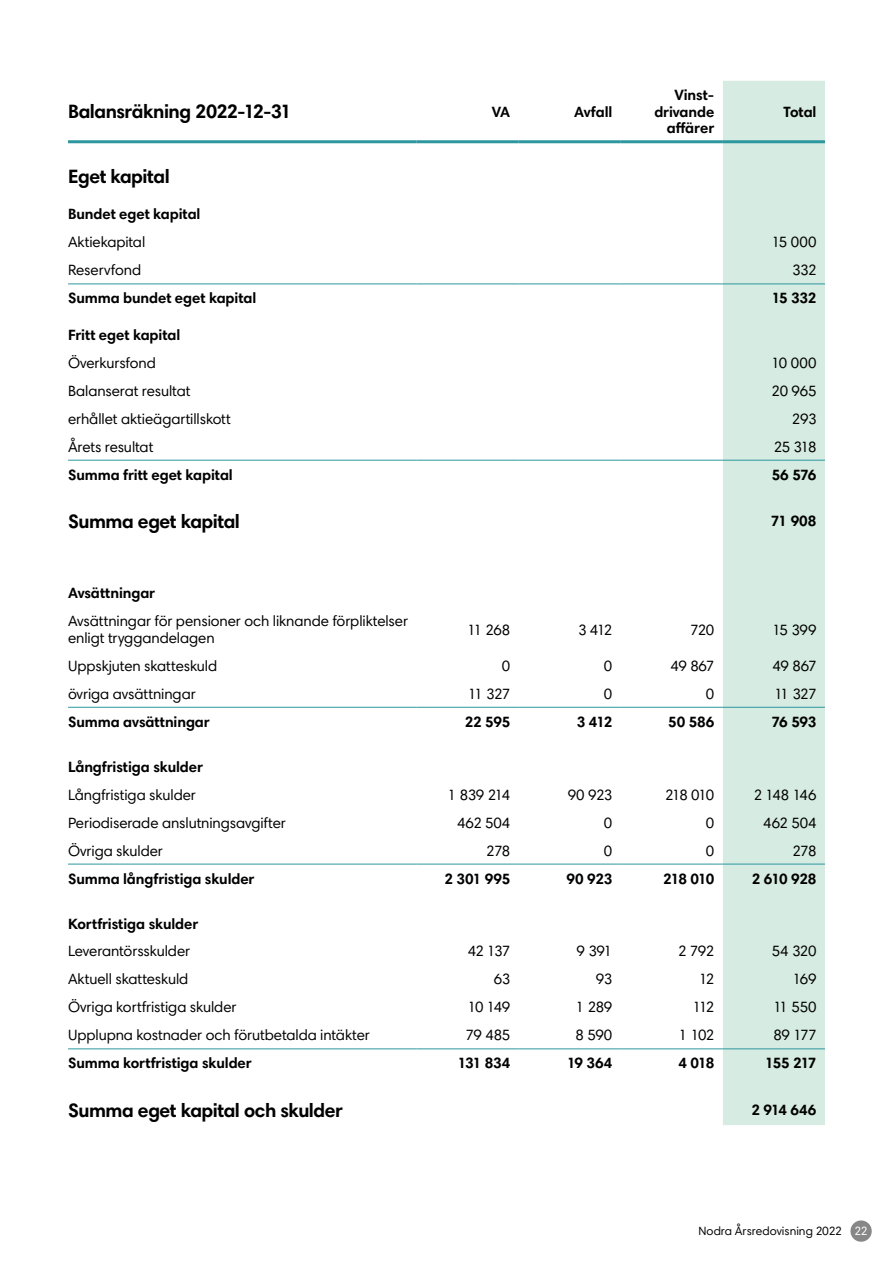
<style>
.page{position:relative;width:893px;height:1263px;background:#fff}
.page>*{position:absolute;margin:0;border:0;box-sizing:border-box;transform-origin:0 0}
.Tabell_mellanrubrik{font:700 19.5px "Harmonia Sans Std";letter-spacing:-.025em;color:#000}
.Tabell_vänster{font:15px/16.5px "Harmonia Sans Std";letter-spacing:-.005em;color:#000}
.Tabellhuvud_vänster{font:700 15px "Harmonia Sans Std";letter-spacing:-.005em;color:#000}
.Tabell_höger{font:15px "Harmonia Sans Std";letter-spacing:-.03em;color:#000}
.Tabellhuvud_höger{font:700 15px/16.5px "Harmonia Sans Std";letter-spacing:-.015em;color:#000;text-align:right}
.t1{font:12px "Harmonia Sans Std";color:#000}
.s1{color:#fff}
</style>
<div class="page">
<div style="left:850px;top:1220px;width:22px;height:22px;background:#878787;border-radius:50%"></div>
<div style="left:723px;top:81px;width:102px;height:1044px;background:#d6ebe2"></div>
<hr style="left:68px;top:283px;width:349px;height:1px;background:#2d979f">
<hr style="left:417px;top:283px;width:102px;height:1px;background:#2d979f">
<hr style="left:519px;top:283px;width:102px;height:1px;background:#2d979f">
<hr style="left:621px;top:283px;width:102px;height:1px;background:#2d979f">
<hr style="left:723px;top:283px;width:102px;height:1px;background:#2d979f">
<hr style="left:68px;top:460px;width:349px;height:1px;background:#2d979f">
<hr style="left:417px;top:460px;width:102px;height:1px;background:#2d979f">
<hr style="left:519px;top:460px;width:102px;height:1px;background:#2d979f">
<hr style="left:621px;top:460px;width:102px;height:1px;background:#2d979f">
<hr style="left:723px;top:460px;width:102px;height:1px;background:#2d979f">
<hr style="left:68px;top:707px;width:349px;height:1px;background:#2d979f">
<hr style="left:417px;top:707px;width:102px;height:1px;background:#2d979f">
<hr style="left:519px;top:707px;width:102px;height:1px;background:#2d979f">
<hr style="left:621px;top:707px;width:102px;height:1px;background:#2d979f">
<hr style="left:723px;top:707px;width:102px;height:1px;background:#2d979f">
<hr style="left:68px;top:864px;width:349px;height:1px;background:#2d979f">
<hr style="left:417px;top:864px;width:102px;height:1px;background:#2d979f">
<hr style="left:519px;top:864px;width:102px;height:1px;background:#2d979f">
<hr style="left:621px;top:864px;width:102px;height:1px;background:#2d979f">
<hr style="left:723px;top:864px;width:102px;height:1px;background:#2d979f">
<hr style="left:68px;top:1048px;width:349px;height:1px;background:#2d979f">
<hr style="left:417px;top:1048px;width:102px;height:1px;background:#2d979f">
<hr style="left:519px;top:1048px;width:102px;height:1px;background:#2d979f">
<hr style="left:621px;top:1048px;width:102px;height:1px;background:#2d979f">
<hr style="left:723px;top:1048px;width:102px;height:1px;background:#2d979f">
<hr style="left:68px;top:140px;width:349px;height:3px;background:#2d979f">
<hr style="left:417px;top:140px;width:102px;height:3px;background:#2d979f">
<hr style="left:519px;top:140px;width:102px;height:3px;background:#2d979f">
<hr style="left:621px;top:140px;width:102px;height:3px;background:#2d979f">
<hr style="left:723px;top:140px;width:102px;height:3px;background:#2d979f">
<p class="Tabell_mellanrubrik" style="left:68px;top:99px;width:225px">Balansräkning 2022-12-31</p>
<p class="Tabellhuvud_höger" style="left:492px;top:103px;width:20px">VA</p>
<p class="Tabellhuvud_höger" style="left:574px;top:103px;width:40px">Avfall</p>
<p class="Tabellhuvud_höger" style="left:654px;top:87px;width:62px">Vinst&shy;drivande affärer</p>
<p class="Tabellhuvud_höger" style="left:784px;top:103px;width:34px">Total</p>
<p class="Tabell_mellanrubrik" style="left:68px;top:164px;width:103px">Eget kapital</p>
<p class="Tabellhuvud_vänster" style="left:68px;top:205px;width:134px">Bundet eget kapital</p>
<p class="Tabell_vänster" style="left:68px;top:234px;width:79px">Aktiekapital</p>
<p class="Tabell_höger" style="left:772px;top:233px;width:46px">15 000</p>
<p class="Tabell_vänster" style="left:68px;top:262px;width:75px">Reservfond</p>
<p class="Tabell_höger" style="left:792px;top:261px;width:26px">332</p>
<p class="Tabellhuvud_vänster" style="left:68px;top:289px;width:190px">Summa bundet eget kapital</p>
<p class="Tabellhuvud_höger" style="left:772px;top:290px;width:46px">15 332</p>
<p class="Tabellhuvud_vänster" style="left:68px;top:325px;width:114px">Fritt eget kapital</p>
<p class="Tabell_vänster" style="left:68px;top:354px;width:89px">Överkursfond</p>
<p class="Tabell_höger" style="left:771px;top:353px;width:46px">10 000</p>
<p class="Tabell_vänster" style="left:68px;top:382px;width:124px">Balanserat resultat</p>
<p class="Tabell_höger" style="left:772px;top:381px;width:46px">20 965</p>
<p class="Tabell_vänster" style="left:68px;top:410px;width:164px">erhållet aktieägartillskott</p>
<p class="Tabell_höger" style="left:792px;top:409px;width:26px">293</p>
<p class="Tabell_vänster" style="left:68px;top:438px;width:87px">Årets resultat</p>
<p class="Tabell_höger" style="left:774px;top:437px;width:44px">25 318</p>
<p class="Tabellhuvud_vänster" style="left:68px;top:465px;width:166px">Summa fritt eget kapital</p>
<p class="Tabellhuvud_höger" style="left:772px;top:466px;width:46px">56 576</p>
<p class="Tabell_mellanrubrik" style="left:68px;top:509px;width:173px">Summa eget kapital</p>
<p class="Tabellhuvud_höger" style="left:771px;top:513px;width:47px">71 908</p>
<p class="Tabellhuvud_vänster" style="left:68px;top:584px;width:89px">Avsättningar</p>
<p class="Tabell_vänster" style="left:68px;top:613px;width:342px">Avsättningar för pensioner och liknande förpliktelser enligt tryggandelagen</p>
<p class="Tabell_höger" style="left:467px;top:620px;width:44px">11 268</p>
<p class="Tabell_höger" style="left:578px;top:620px;width:36px">3 412</p>
<p class="Tabell_höger" style="left:690px;top:620px;width:26px">720</p>
<p class="Tabell_höger" style="left:772px;top:620px;width:46px">15 399</p>
<p class="Tabell_vänster" style="left:68px;top:657px;width:151px">Uppskjuten skatteskuld</p>
<p class="Tabell_höger" style="left:502px;top:656px;width:10px">0</p>
<p class="Tabell_höger" style="left:604px;top:656px;width:10px">0</p>
<p class="Tabell_höger" style="left:670px;top:656px;width:45px">49 867</p>
<p class="Tabell_höger" style="left:772px;top:656px;width:45px">49 867</p>
<p class="Tabell_vänster" style="left:68px;top:685px;width:129px">övriga avsättningar</p>
<p class="Tabell_höger" style="left:468px;top:684px;width:44px">11 327</p>
<p class="Tabell_höger" style="left:604px;top:684px;width:10px">0</p>
<p class="Tabell_höger" style="left:706px;top:684px;width:10px">0</p>
<p class="Tabell_höger" style="left:774px;top:684px;width:44px">11 327</p>
<p class="Tabellhuvud_vänster" style="left:68px;top:712px;width:143px">Summa avsättningar</p>
<p class="Tabellhuvud_höger" style="left:465px;top:713px;width:47px">22 595</p>
<p class="Tabellhuvud_höger" style="left:577px;top:713px;width:37px">3 412</p>
<p class="Tabellhuvud_höger" style="left:668px;top:713px;width:48px">50 586</p>
<p class="Tabellhuvud_höger" style="left:772px;top:713px;width:46px">76 593</p>
<p class="Tabellhuvud_vänster" style="left:68px;top:757px;width:137px">Långfristiga skulder</p>
<p class="Tabell_vänster" style="left:68px;top:786px;width:129px">Långfristiga skulder</p>
<p class="Tabell_höger" style="left:448px;top:785px;width:64px">1 839 214</p>
<p class="Tabell_höger" style="left:568px;top:785px;width:46px">90 923</p>
<p class="Tabell_höger" style="left:665px;top:785px;width:51px">218 010</p>
<p class="Tabell_höger" style="left:754px;top:785px;width:64px">2 148 146</p>
<p class="Tabell_vänster" style="left:68px;top:814px;width:220px">Periodiserade anslutningsavgifter</p>
<p class="Tabell_höger" style="left:457px;top:813px;width:55px">462 504</p>
<p class="Tabell_höger" style="left:604px;top:813px;width:10px">0</p>
<p class="Tabell_höger" style="left:706px;top:813px;width:10px">0</p>
<p class="Tabell_höger" style="left:763px;top:813px;width:55px">462 504</p>
<p class="Tabell_vänster" style="left:68px;top:842px;width:97px">Övriga skulder</p>
<p class="Tabell_höger" style="left:486px;top:841px;width:25px">278</p>
<p class="Tabell_höger" style="left:604px;top:841px;width:10px">0</p>
<p class="Tabell_höger" style="left:706px;top:841px;width:10px">0</p>
<p class="Tabell_höger" style="left:792px;top:841px;width:25px">278</p>
<p class="Tabellhuvud_vänster" style="left:68px;top:869px;width:188px">Summa långfristiga skulder</p>
<p class="Tabellhuvud_höger" style="left:444px;top:870px;width:67px">2 301 995</p>
<p class="Tabellhuvud_höger" style="left:566px;top:870px;width:47px">90 923</p>
<p class="Tabellhuvud_höger" style="left:663px;top:870px;width:53px">218 010</p>
<p class="Tabellhuvud_höger" style="left:752px;top:870px;width:66px">2 610 928</p>
<p class="Tabellhuvud_vänster" style="left:68px;top:914px;width:132px">Kortfristiga skulder</p>
<p class="Tabell_vänster" style="left:68px;top:943px;width:124px">Leverantörsskulder</p>
<p class="Tabell_höger" style="left:468px;top:942px;width:44px">42 137</p>
<p class="Tabell_höger" style="left:576px;top:942px;width:37px">9 391</p>
<p class="Tabell_höger" style="left:678px;top:942px;width:38px">2 792</p>
<p class="Tabell_höger" style="left:772px;top:942px;width:46px">54 320</p>
<p class="Tabell_vänster" style="left:68px;top:971px;width:122px">Aktuell skatteskuld</p>
<p class="Tabell_höger" style="left:494px;top:970px;width:18px">63</p>
<p class="Tabell_höger" style="left:596px;top:970px;width:18px">93</p>
<p class="Tabell_höger" style="left:699px;top:970px;width:17px">12</p>
<p class="Tabell_höger" style="left:793px;top:970px;width:25px">169</p>
<p class="Tabell_vänster" style="left:68px;top:999px;width:170px">Övriga kortfristiga skulder</p>
<p class="Tabell_höger" style="left:468px;top:998px;width:44px">10 149</p>
<p class="Tabell_höger" style="left:576px;top:998px;width:38px">1 289</p>
<p class="Tabell_höger" style="left:693px;top:998px;width:23px">112</p>
<p class="Tabell_höger" style="left:773px;top:998px;width:44px">11 550</p>
<p class="Tabell_vänster" style="left:68px;top:1027px;width:303px">Upplupna kostnader och förutbetalda intäkter</p>
<p class="Tabell_höger" style="left:466px;top:1026px;width:46px">79 485</p>
<p class="Tabell_höger" style="left:576px;top:1026px;width:38px">8 590</p>
<p class="Tabell_höger" style="left:679px;top:1026px;width:37px">1 102</p>
<p class="Tabell_höger" style="left:773px;top:1026px;width:44px">89 177</p>
<p class="Tabellhuvud_vänster" style="left:68px;top:1054px;width:185px">Summa kortfristiga skulder</p>
<p class="Tabellhuvud_höger" style="left:458px;top:1055px;width:54px">131 834</p>
<p class="Tabellhuvud_höger" style="left:567px;top:1055px;width:47px">19 364</p>
<p class="Tabellhuvud_höger" style="left:678px;top:1055px;width:37px">4 018</p>
<p class="Tabellhuvud_höger" style="left:765px;top:1055px;width:53px">155 217</p>
<p class="Tabell_mellanrubrik" style="left:68px;top:1097px;width:277px">Summa eget kapital och skulder</p>
<p class="Tabellhuvud_höger" style="left:751px;top:1101px;width:67px">2 914 646</p>
<p class="t1" style="left:698px;top:1224px;width:171px">Nodra Årsredovisning 2022 <span class="s1">22</span></p>
</div>
